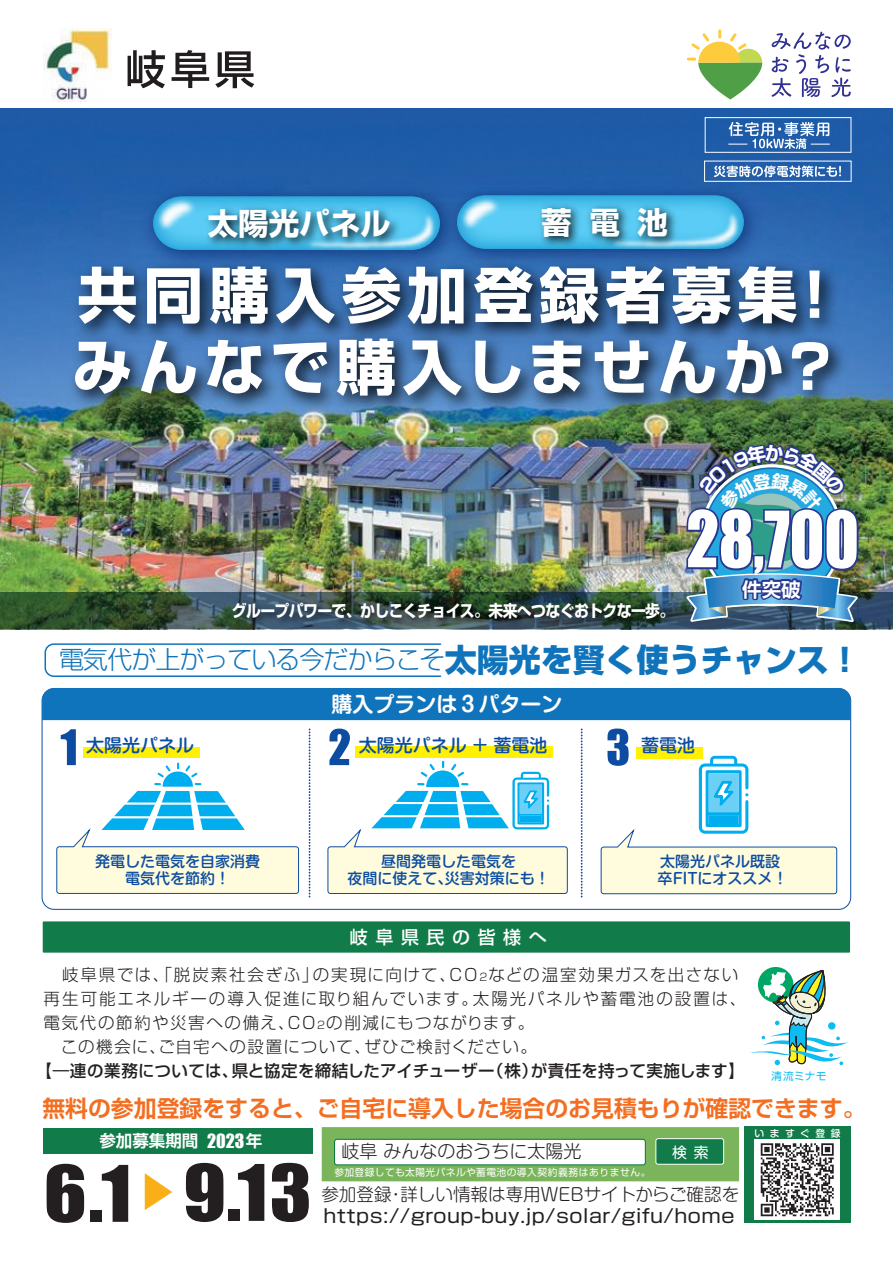
<style>
.page{position:relative;width:893px;height:1263px;background:#fff}
.page>*{position:absolute;margin:0;border:0;box-sizing:border-box;transform-origin:0 0}
.t1{font:72px "Impact";color:#231f20;scale:1.1 1}
.t2{font:71.85px "Impact";color:#fff;scale:.9 1}
.t3{font:700 60px/72px "Shin Go Pro";letter-spacing:.1em;color:#fff}
.t4{font:700 30.45px "Shin Go Pro";color:#fff}
.t5{font:300 25.05px "Shin Go Pro";letter-spacing:-.04em;color:#1074bc}
.t6{font:700 22.8px "Shin Go Pro De";color:#f36e21}
.t7{font:700 21px "Shin M Go Pro De";color:#fff}
.t8{font:700 19.5px "Shin Go Pro De";color:#fff}
.t9{font:18.75px "Shin Go Pro";letter-spacing:.025em;color:#231f20;scale:1.1 1}
.t10{font:500 18px "Shin M Go Pro";color:#0d4da1}
.t11{font:300 18px "Shin M Go Pro";color:#231f20}
.t12{font:500 18px "Shin Go Pro";letter-spacing:.42em;color:#fff}
.t13{font:300 17.55px "Shin M Go Pro";color:#231f20}
.t14{font:300 16.5px/24px "Shin Go Pro";letter-spacing:.1em;color:#231f20}
.t15{font:500 16.5px "Shin Go Pro";letter-spacing:.01em;color:#231f20}
.t16{font:700 16.5px "Shin Go Pro";letter-spacing:-.04em;color:#fff;scale:.9 1}
.t17{font:700 16.5px "Shin Go Pro De";color:#fff}
.t18{font:500 15px/16.5px "Shin M Go Pro";color:#0d4da1;text-align:center}
.t19{font:14.85px "Shin M Go Pro";color:#fff}
.t20{font:10.5px "Shin Go Pro";letter-spacing:.065em;color:#0dbcf0}
.t21{font:9.75px "Shin Go Pro";letter-spacing:.04em;color:#fff}
.t22{font:500 9.75px "Shin M Go Pro";letter-spacing:.56em;color:#fff}
.s1{font-weight:800;font-size:31.95px}
.s2{font-size:10.5px}
.s3{font-family:"Impact";font-weight:400;font-size:18px}
</style>
<div class="page">
<svg style="left:687px;top:29px;width:75px;height:70px"></svg>
<svg style="left:772px;top:32px;width:79px;height:65px"></svg>
<img style="left:0;top:109px;width:893px;height:483px">
<div style="left:43px;top:921px;width:807px;height:32px;background:#117c4a;border:2px solid #117c4a"></div>
<div style="left:43px;top:1129px;width:269px;height:25px;background:#117c4a"></div>
<div style="left:42px;top:688px;width:809px;height:32px;background:#1074bc"></div>
<svg style="left:309px;top:729px;width:1px;height:168px"></svg>
<svg style="left:581px;top:729px;width:2px;height:168px"></svg>
<svg style="left:56px;top:729px;width:243px;height:165px"></svg>
<svg style="left:327px;top:728px;width:241px;height:166px"></svg>
<svg style="left:600px;top:728px;width:237px;height:166px"></svg>
<div style="left:744px;top:1126px;width:106px;height:96px;background:#117c4a"></div>
<div style="left:754px;top:1140px;width:86px;height:80px;background:#fff"></div>
<div style="left:322px;top:1127px;width:417px;height:54px;background:#7ab55b;border:2px solid #7ab55b"></div>
<div style="left:335px;top:1139px;width:310px;height:26px;background:#fff;border-radius:3px"></div>
<div style="left:334px;top:1139px;width:312px;height:26px;border:1px solid #00783a;border-radius:3px"></div>
<div style="left:656px;top:1138px;width:68px;height:26px;background:#117c4a;border-radius:2px"></div>
<div style="left:655px;top:1138px;width:69px;height:26px;border:1px solid #fff;border-radius:2px"></div>
<svg style="left:145px;top:1173px;width:27px;height:37px"></svg>
<svg style="left:0;top:592px;width:893px;height:37px"></svg>
<img style="left:225px;top:596px;width:455px;height:34px">
<div style="left:704px;top:161px;width:147px;height:21px;border:1px solid #fff"></div>
<svg style="left:714px;top:165px;width:127px;height:12px"></svg>
<svg style="left:728px;top:122px;width:102px;height:27px"></svg>
<div style="left:705px;top:117px;width:146px;height:36px;border:1px solid #fff"></div>
<svg style="left:761px;top:1143px;width:73px;height:73px"></svg>
<img style="left:44px;top:29px;width:68px;height:72px">
<svg style="left:128px;top:50px;width:37px;height:38px"></svg>
<svg style="left:172px;top:50px;width:37px;height:38px"></svg>
<svg style="left:215px;top:51px;width:39px;height:37px"></svg>
<svg style="left:44px;top:643px;width:398px;height:34px"></svg>
<img style="left:118px;top:160px;width:117px;height:92px">
<img style="left:267px;top:173px;width:155px;height:79px">
<img style="left:422px;top:159px;width:117px;height:93px">
<img style="left:571px;top:172px;width:208px;height:80px">
<img style="left:200px;top:200px;width:206px;height:52px">
<img style="left:534px;top:199px;width:167px;height:53px">
<img style="left:60px;top:252px;width:802px;height:176px">
<svg style="left:750px;top:968px;width:98px;height:97px"></svg>
<img style="left:684px;top:442px;width:177px;height:180px">
<h3 class="t4" style="left:208px;top:199px;width:184px">太陽光パネル</h3>
<h3 class="t4" style="left:541px;top:198px;width:128px">蓄電池</h3>
<h3 class="t3" style="left:72px;top:253px;width:769px">共同購入参加登録者募集!みんなで購入しませんか？</h3>
<h2 class="t2" style="left:686px;top:483px;width:193px">28,700</h2>
<p class="t16" style="left:232px;top:598px;width:493px">グループパワーで、かしこくチョイス。未来へつなぐおトクな一歩。</p>
<p class="t8" style="left:742px;top:573px;width:60px">件突破</p>
<h3 class="t5" style="left:59px;top:639px;width:803px">電気代が上がっている今だからこそ<span class="s1">太陽光を賢く使うチャンス！</span></h3>
<p class="t7" style="left:331px;top:687px;width:232px">購入プランは３パターン</p>
<p class="t10" style="left:86px;top:731px;width:110px">太陽光パネル</p>
<p class="t10" style="left:359px;top:730px;width:190px">太陽光パネル + 蓄電池</p>
<p class="t10" style="left:641px;top:730px;width:55px">蓄電池</p>
<p class="t18" style="left:95px;top:851px;width:166px">発電した電気を自家消費電気代を節約！</p>
<p class="t18" style="left:347px;top:851px;width:204px">昼間発電した電気を<br>夜間に使えて、災害対策にも！</p>
<p class="t18" style="left:658px;top:851px;width:131px;text-align:left">太陽光パネル既設卒FITにオススメ！</p>
<p class="t12" style="left:350px;top:922px;width:198px">岐阜県民の皆様へ</p>
<p class="t14" style="left:44px;top:960px;width:704px">　岐阜県では、「脱炭素社会ぎふ」の実現に向けて、CO<span class="s2">2</span>などの温室効果ガスを出さない再生可能エネルギーの導入促進に取り組んでいます。太陽光パネルや蓄電池の設置は、電気代の節約や災害への備え、CO<span class="s2">2</span>の削減にもつながります。<br>　この機会に、ご自宅への設置について、ぜひご検討ください。</p>
<p class="t15" style="left:35px;top:1057px;width:711px">【―連の業務については、県と協定を締結したアイチューザー（株）が責任を持って実施します】</p>
<p class="t20" style="left:771px;top:1067px;width:57px">清流ミナモ</p>
<h3 class="t6" style="left:42px;top:1089px;width:825px">無料の参加登録をすると、ご自宅に導入した場合のお見積もりが確認できます。</h3>
<p class="t17" style="left:99px;top:1127px;width:164px">参加募集期間 <span class="s3">2023</span>年</p>
<p class="t22" style="left:755px;top:1125px;width:87px">いますぐ登録</p>
<p class="t11" style="left:341px;top:1137px;width:241px">岐阜 みんなのおうちに太陽光</p>
<p class="t19" style="left:672px;top:1140px;width:38px">検索</p>
<p class="t13" style="left:321px;top:1181px;width:419px">参加登録・詳しい情報は専用WEBサイトからご確認を</p>
<h1 class="t1" style="left:44px;top:1137px;width:245px">6.1 9.13</h1>
<p class="t21" style="left:334px;top:1164px;width:318px">参加登録しても太陽光パネルや蓄電池の導入契約義務はありません。</p>
<p class="t9" style="left:323px;top:1200px;width:375px">https://group-buy.jp/solar/gifu/home</p>
</div>
